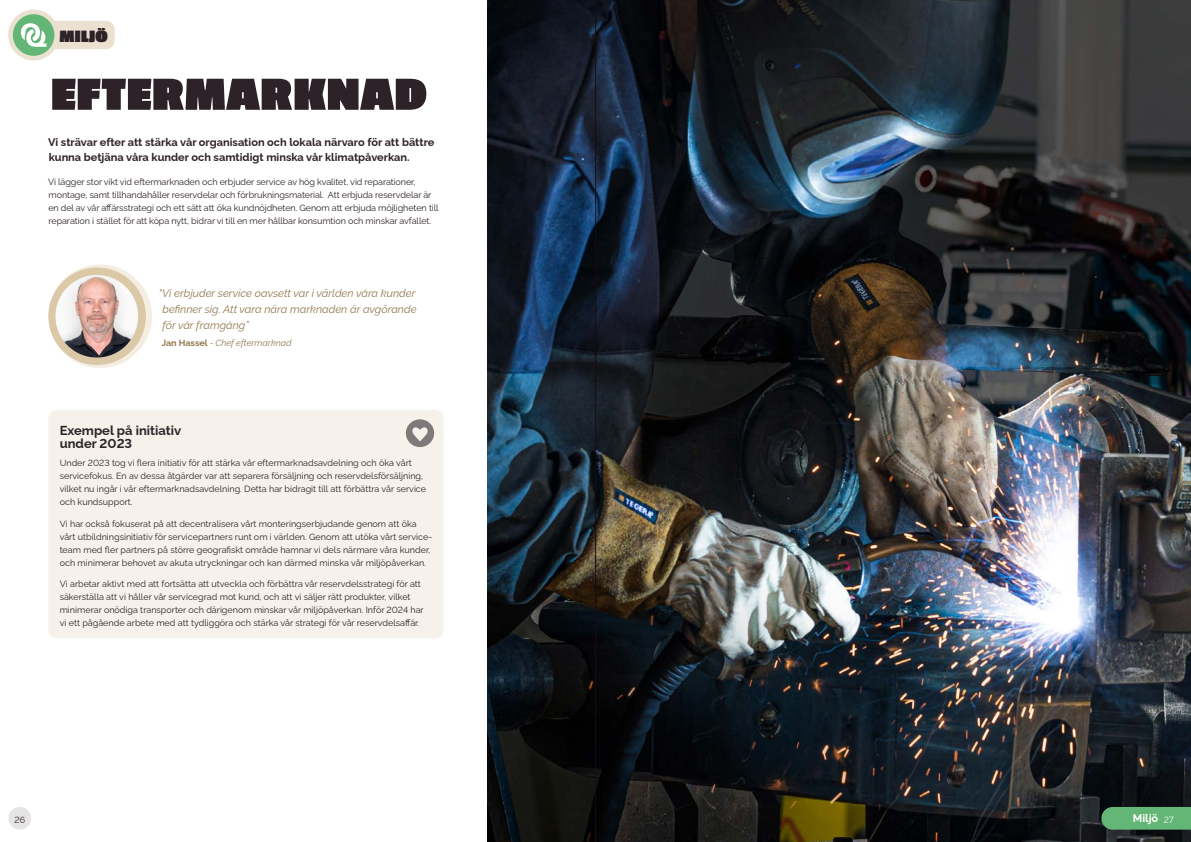
<style>
.page{position:relative;width:1191px;height:842px;background:#fff}
.page>*{position:absolute;margin:0;border:0;box-sizing:border-box;transform-origin:0 0}
.t1{font:900 50px "Passion One";letter-spacing:.02em;color:#2d2228}
.t2{font:900 18.3px "Passion One";letter-spacing:.02em;color:#2d2228}
.t3{font:700 13px/13px "Raleway";color:#2d2228}
.t4{font:700 11px/15px "Raleway";color:#2d2228}
.t5{font:italic 11px/16px "Raleway";color:#91784e;text-align:justify}
.t6{font:700 11px "Raleway";color:#fff}
.t7{font:9px/13px "Raleway";color:#2d2228}
.t8{font:italic 9px "Raleway";color:#91784e}
.s1{font-weight:700;font-style:normal}
.s2{font-weight:400;font-size:9px}
</style>
<div class="page">
<svg style="left:48px;top:264px;width:104px;height:104px"></svg>
<svg style="left:48px;top:267px;width:98px;height:98px;background:#dbcaa9"></svg>
<img style="left:55px;top:275px;width:83px;height:83px;border-radius:41px">
<img style="left:488px;top:0;width:703px;height:842px">
<div style="left:48px;top:410px;width:395px;height:228px;background:#f6f2eb;border-radius:9px"></div>
<div style="left:406px;top:419px;width:28px;height:28px;background:#7f7a79;border-radius:50%"></div>
<svg style="left:412px;top:427px;width:16px;height:14px"></svg>
<div style="left:9px;top:807px;width:22px;height:23px;background:#e6e4e4;border-radius:50%"></div>
<svg style="left:1101px;top:807px;width:90px;height:23px;background:#5fae71"></svg>
<div style="left:31px;top:21px;width:84px;height:28px;background:#ebe1d0;border-radius:9px"></div>
<svg style="left:11px;top:12px;width:46px;height:46px"></svg>
<div style="left:8px;top:10px;width:51px;height:51px;border:5px solid #ebe1d0;border-radius:50%"></div>
<svg style="left:21px;top:23px;width:25px;height:24px"></svg>
<hr style="left:595px;top:0;width:1px;height:842px;background:#1a0b12">
<h2 class="t2" style="left:59px;top:27px;width:50px">MILJÖ</h2>
<h1 class="t1" style="left:51px;top:70px;width:377px">EFTERMARKNAD</h1>
<p class="t4" style="left:48px;top:133px;width:388px">Vi strävar efter att stärka vår organisation och lokala närvaro för att bättre kunna betjäna våra kunder och samtidigt minska vår klimatpåverkan.</p>
<p class="t7" style="left:48px;top:174px;width:392px">Vi lägger stor vikt vid eftermarknaden och erbjuder service av hög kvalitet, vid reparationer, montage, samt tillhandahåller reservdelar och förbrukningsmaterial. Att erbjuda reservdelar är en del av vår affärsstrategi och ett sätt att öka kundnöjdheten. Genom att erbjuda möjligheten till reparation i stället för att köpa nytt, bidrar vi till en mer hållbar konsumtion och minskar avfallet.</p>
<p class="t5" style="left:162px;top:284px;width:256px;text-indent:-3px">"Vi erbjuder service oavsett var i världen våra kunder befinner sig. Att vara nära marknaden är avgörande för vår framgång”</p>
<p class="t8" style="left:162px;top:336px;width:131px"><span class="s1">Jan Hassel</span> - Chef eftermarknad</p>
<h3 class="t3" style="left:60px;top:422px;width:123px">Exempel på initiativ under 2023</h3>
<p class="t7" style="left:60px;top:455px;width:368px">Under 2023 tog vi flera initiativ för att stärka vår eftermarknadsavdelning och öka vårt servicefokus. En av dessa åtgärder var att separera försäljning och reservdelsförsäljning, vilket nu ingår i vår eftermarknadsavdelning. Detta har bidragit till att förbättra vår service och kundsupport.</p>
<p class="t7" style="left:60px;top:516px;width:374px">Vi har också fokuserat på att decentralisera vårt monteringserbjudande genom att öka vårt utbildningsinitiativ för servicepartners runt om i världen. Genom att utöka vårt service&shy;team med fler partners på större geografiskt område hamnar vi dels närmare våra kunder, och minimerar behovet av akuta utryckningar och kan därmed minska vår miljöpåverkan.</p>
<p class="t7" style="left:60px;top:576px;width:365px">Vi arbetar aktivt med att fortsätta att utveckla och förbättra vår reservdelsstrategi för att säkerställa att vi håller vår servicegrad mot kund, och att vi säljer rätt produkter, vilket minimerar onödiga transporter och därigenom minskar vår miljöpåverkan. Inför 2024 har vi ett pågående arbete med att tydliggöra och stärka vår strategi för vår reservdelsaffär.</p>
<p class="t7" style="left:15px;top:812px;width:12px">26</p>
<p class="t6" style="left:1133px;top:810px;width:42px">Miljö <span class="s2">27</span></p>
</div>
